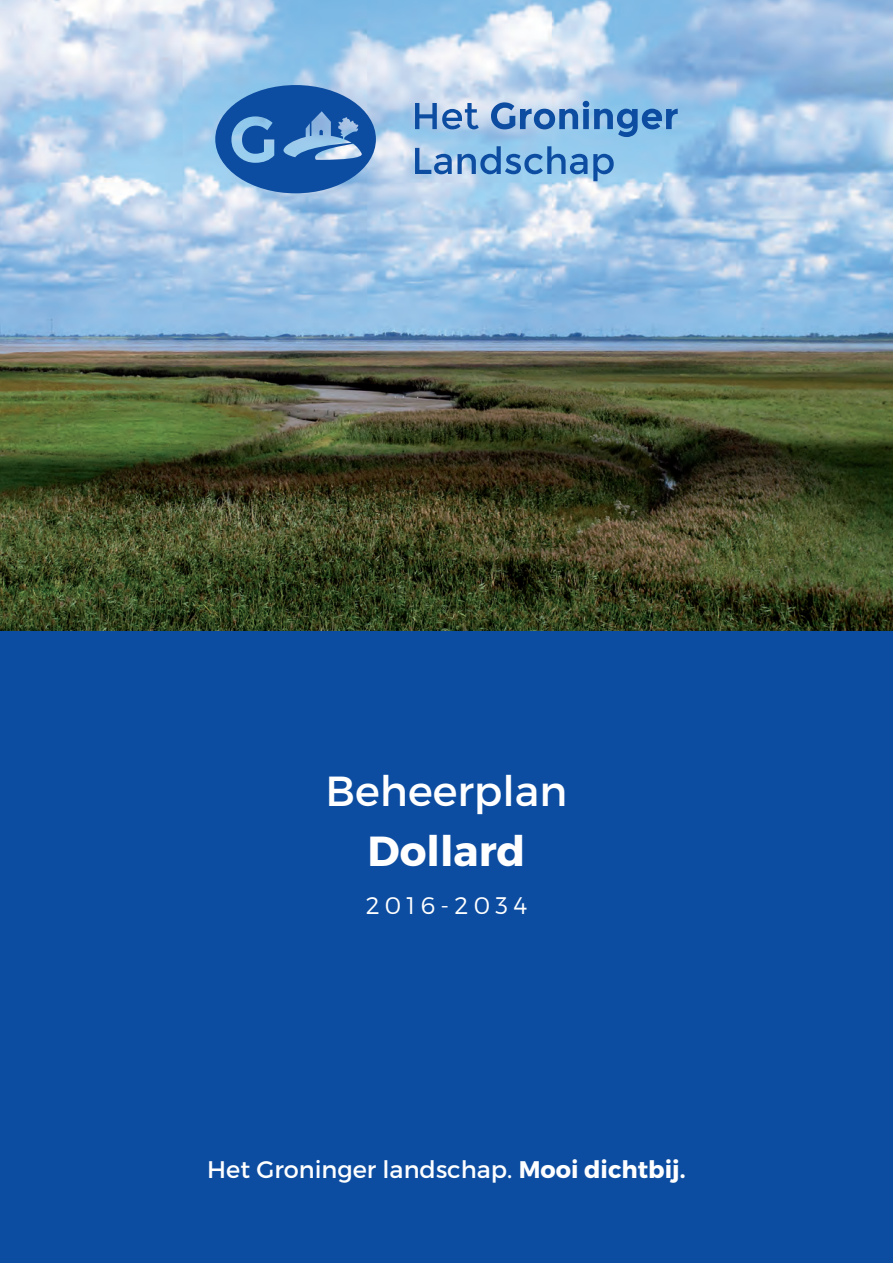
<style>
.page{position:relative;width:893px;height:1263px;background:#fff}
.page>*{position:absolute;margin:0;border:0;box-sizing:border-box;transform-origin:0 0}
.t1{font:42px "Montserrat";color:#fff}
.t2{font:700 42px "Montserrat";color:#fff}
.t3{font:24px "Montserrat";color:#fff}
.t4{font:300 24px "Montserrat";letter-spacing:.22em;color:#fff}
.s1{font-weight:700}
</style>
<div class="page">
<img style="left:0;top:0;width:893px;height:631px">
<div style="left:0;top:631px;width:893px;height:632px;background:#0d4da1"></div>
<svg style="left:215px;top:85px;width:161px;height:108px;background:#467cbc"></svg>
<svg style="left:415px;top:103px;width:64px;height:26px;background:#7ca1cf"></svg>
<svg style="left:491px;top:101px;width:187px;height:36px;background:#72a2d3"></svg>
<svg style="left:415px;top:146px;width:172px;height:28px;background:#6fa2d3"></svg>
<svg style="left:593px;top:154px;width:21px;height:27px"></svg>
<h1 class="t1" style="left:326px;top:765px;width:243px">Beheerplan</h1>
<h1 class="t2" style="left:368px;top:825px;width:159px">Dollard</h1>
<p class="t4" style="left:366px;top:891px;width:163px">2016-2034</p>
<p class="t3" style="left:207px;top:1155px;width:480px">Het Groninger landschap. <span class="s1">Mooi dichtbij.</span></p>
</div>
